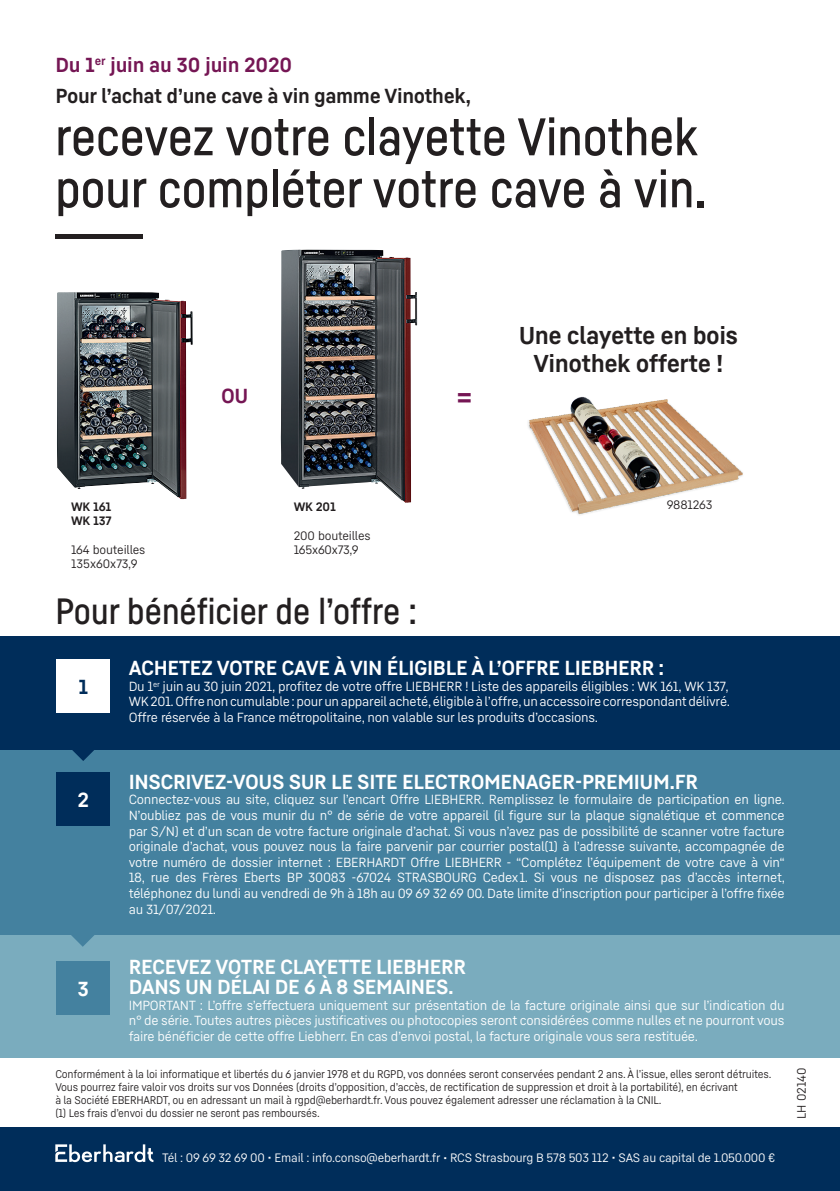
<style>
.page{position:relative;width:840px;height:1191px;background:#fff}
.page>*{position:absolute;margin:0;border:0;box-sizing:border-box;transform-origin:0 0}
.t1{font:52px/52px "Liebherr Head";color:#231f20}
.t2{font:36px "Liebherr Head";color:#231f20}
.t3{font:700 32px "Liebherr Text";color:#751654}
.t4{font:700 24px/28.8px "Liebherr Text";letter-spacing:-.02em;color:#231f20;text-align:center}
.t5{font:700 20px/20px "Liebherr Text";letter-spacing:-.02em;color:#fff}
.t6{font:700 20px "Liebherr Text";letter-spacing:-.02em;color:#231f20}
.t7{font:700 20px "Liebherr Text";letter-spacing:-.01em;color:#751654}
.t8{font:700 20px "Liebherr Text";color:#002d5a}
.t9{font:13px/15.6px "Liebherr Text";letter-spacing:-.02em;color:#fff;text-align:justify}
.t10{font:12px "Liebherr Text";letter-spacing:-.02em;color:#fff}
.Normal_e{font:12px/14px "Liebherr Text";letter-spacing:-.015em;color:#231f20}
.Normal_e-2{font:700 12px "Liebherr Text";letter-spacing:-.015em;color:#231f20}
.t11{font:11px/13.2px "Liebherr Text";letter-spacing:-.02em;color:#231f20;scale:.96 1}
</style>
<div class="page">
<div style="left:0;top:1127px;width:839px;height:64px;background:#002d5a"></div>
<svg style="left:55px;top:1144px;width:98px;height:18px"></svg>
<img style="left:57px;top:292px;width:136px;height:207px">
<img style="left:528px;top:396px;width:215px;height:119px">
<img style="left:281px;top:249px;width:136px;height:254px">
<div style="left:0;top:930px;width:839px;height:128px;background:#7aacbe"></div>
<div style="left:0;top:749px;width:839px;height:186px;background:#44819f"></div>
<div style="left:0;top:636px;width:839px;height:113px;background:#002d5a"></div>
<div style="left:56px;top:772px;width:54px;height:54px;background:#002d5a"></div>
<svg style="left:56px;top:749px;width:55px;height:12px"></svg>
<svg style="left:71px;top:935px;width:23px;height:11px"></svg>
<div style="left:56px;top:659px;width:54px;height:54px;background:#fff"></div>
<hr style="left:55px;top:234px;width:88px;height:4px;background:#231f20">
<div style="left:56px;top:960px;width:54px;height:54px;background:#44819f"></div>
<p class="t7" style="left:55px;top:51px;width:238px">Du 1<sup>er</sup> juin au 30 juin 2020</p>
<p class="t6" style="left:55px;top:83px;width:417px">Pour l’achat d’une cave à vin gamme Vinothek,</p>
<p class="t1" style="left:55px;top:109px;width:652px">recevez votre clayette Vinothek pour compléter votre cave à vin.</p>
<p class="Normal_e-2" style="left:71px;top:499px;width:42px">WK 161</p>
<p class="Normal_e-2" style="left:71px;top:513px;width:42px">WK 137</p>
<p class="Normal_e" style="left:71px;top:542px;width:76px">164 bouteilles<br>135x60x73,9</p>
<p class="t7" style="left:221px;top:382px;width:29px">OU</p>
<p class="t3" style="left:455px;top:375px;width:19px">=</p>
<p class="Normal_e-2" style="left:293px;top:499px;width:44px">WK 201</p>
<p class="Normal_e" style="left:293px;top:528px;width:78px">200 bouteilles<br>165x60x73,9</p>
<p class="t2" style="left:55px;top:589px;width:363px">Pour bénéficier de l’offre :</p>
<p class="t4" style="left:518px;top:320px;width:221px">Une clayette en bois<br>Vinothek offerte !</p>
<p class="Normal_e" style="left:666px;top:497px;width:47px">9881263</p>
<p class="t8" style="left:78px;top:673px;width:11px">1</p>
<p class="t5" style="left:77px;top:789px;width:13px">2</p>
<p class="t5" style="left:77px;top:977px;width:13px">3</p>
<p class="t5" style="left:129px;top:657px;width:536px">ACHETEZ VOTRE CAVE À VIN ÉLIGIBLE À L’OFFRE LIEBHERR :</p>
<p class="t9" style="left:129px;top:678px;width:602px">Du 1<sup>er</sup> juin au 30 juin 2021, profitez de votre offre LIEBHERR ! Liste des appareils éligibles : WK 161, WK 137, WK 201. Offre non cumulable : pour un appareil acheté, éligible à l’offre, un accessoire correspondant délivré.<br>Offre réservée à la France métropolitaine, non valable sur les produits d’occasions.</p>
<p class="t5" style="left:129px;top:771px;width:570px">INSCRIVEZ-VOUS SUR LE SITE ELECTROMENAGER-PREMIUM.FR</p>
<p class="t9" style="left:129px;top:791px;width:657px">Connectez-vous au site, cliquez sur l’encart Offre LIEBHERR. Remplissez le formulaire de participation en ligne.<br>N’oubliez pas de vous munir du n° de série de votre appareil (il figure sur la plaque signalétique et commence par S/N) et d’un scan de votre facture originale d’achat. Si vous n’avez pas de possibilité de scanner votre facture originale d’achat, vous pouvez nous la faire parvenir par courrier postal(1) à l’adresse suivante, accompagnée de votre numéro de dossier internet : EBERHARDT Offre LIEBHERR - “Complétez l’équipement de votre cave à vin“ 18, rue des Frères Eberts BP 30083 -67024 STRASBOURG Cedex 1. Si vous ne disposez pas d’accès internet, téléphonez du lundi au vendredi de 9h à 18h au 09 69 32 69 00. Date limite d’inscription pour participer à l’offre fixée au 31/07/2021.</p>
<p class="t5" style="left:129px;top:956px;width:339px">RECEVEZ VOTRE CLAYETTE LIEBHERR<br>DANS UN DÉLAI DE 6 À 8 SEMAINES.</p>
<p class="t9" style="left:129px;top:996px;width:657px">IMPORTANT : L’offre s’effectuera uniquement sur présentation de la facture originale ainsi que sur l’indication du n° de série. Toutes autres pièces justificatives ou photocopies seront considérées comme nulles et ne pourront vous faire bénéficier de cette offre Liebherr. En cas d’envoi postal, la facture originale vous sera restituée.</p>
<p class="t11" style="left:55px;top:1066px;width:747px">Conformément à la loi informatique et libertés du 6 janvier 1978 et du RGPD, vos données seront conservées pendant 2 ans. À l’issue, elles seront détruites.<br>Vous pourrez faire valoir vos droits sur vos Données (droits d’opposition, d’accès, de rectification de suppression et droit à la portabilité), en écrivant<br>à la Société EBERHARDT, ou en adressant un mail à rgpd@eberhardt.fr. Vous pouvez également adresser une réclamation à la CNIL.<br>(1) Les frais d’envoi du dossier ne seront pas remboursés.</p>
<p class="Normal_e" style="left:793px;top:1118px;width:53px;rotate:-90deg">LH 02140</p>
<p class="t10" style="left:162px;top:1150px;width:614px">Tél : 09 69 32 69 00 • Email : info.conso@eberhardt.fr • RCS Strasbourg B 578 503 112 • SAS au capital de 1.050.000 €</p>
</div>
